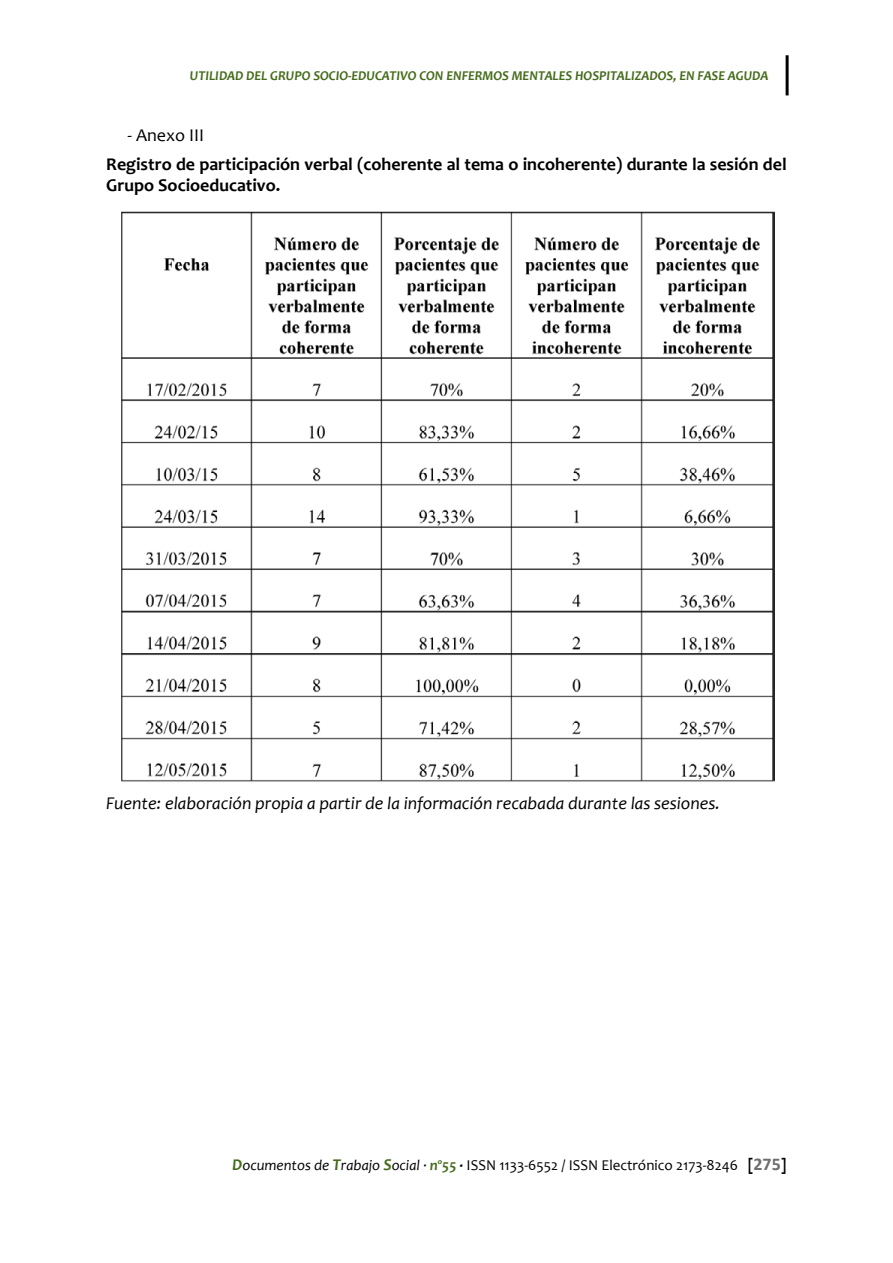
<style>
.page{position:relative;width:893px;height:1263px;background:#fff}
.page>*{position:absolute;margin:0;border:0;box-sizing:border-box;transform-origin:0 0}
.t1{font:700 18px/21px "Candara";color:#000}
.t2{font:italic 18px "Candara";color:#000}
.t3{font:18px "Candara";color:#000}
.t4{font:15px "Candara";color:#000}
.t5{font:italic 700 13.5px "Candara";letter-spacing:-.005em;color:#456c1c}
.s1{font-weight:700;font-style:italic;font-size:16.5px;color:#456c1c}
.s2{font-style:italic}
.s3{font-weight:700;font-style:italic;color:#456c1c}
.s4{font-weight:700;font-style:italic}
.s5{font-weight:700;font-size:16.5px}
.s6{font-family:"Calibri";font-weight:700;font-size:18px;color:#6d6e71}
</style>
<div class="page">
<hr style="left:786px;top:55px;width:3px;height:40px;background:#000">
<img style="left:121px;top:211px;width:654px;height:571px">
<p class="t5" style="left:190px;top:67px;width:580px">UTILIDAD DEL GRUPO SOCIO-EDUCATIVO CON ENFERMOS MENTALES HOSPITALIZADOS, EN FASE AGUDA</p>
<p class="t3" style="left:128px;top:123px;width:78px">- Anexo III</p>
<p class="t1" style="left:106px;top:154px;width:682px">Registro de participación verbal (coherente al tema o incoherente) durante la sesión del<br>Grupo Socioeducativo.</p>
<p class="t2" style="left:106px;top:791px;width:615px">Fuente: elaboración propia a partir de la información recabada durante las sesiones.</p>
<p class="t4" style="left:232px;top:1156px;width:556px"><span class="s1">D</span><span class="s2">ocumentos de</span> <span class="s1">T</span><span class="s2">rabajo</span> <span class="s1">S</span><span class="s2">ocial ·</span> <span class="s3">nº55</span> <span class="s4">·</span> ISSN 1133-6552 / ISSN Electrónico 2173-8246 <span class="s5">[</span><span class="s6">275</span><span class="s5">]</span></p>
</div>
